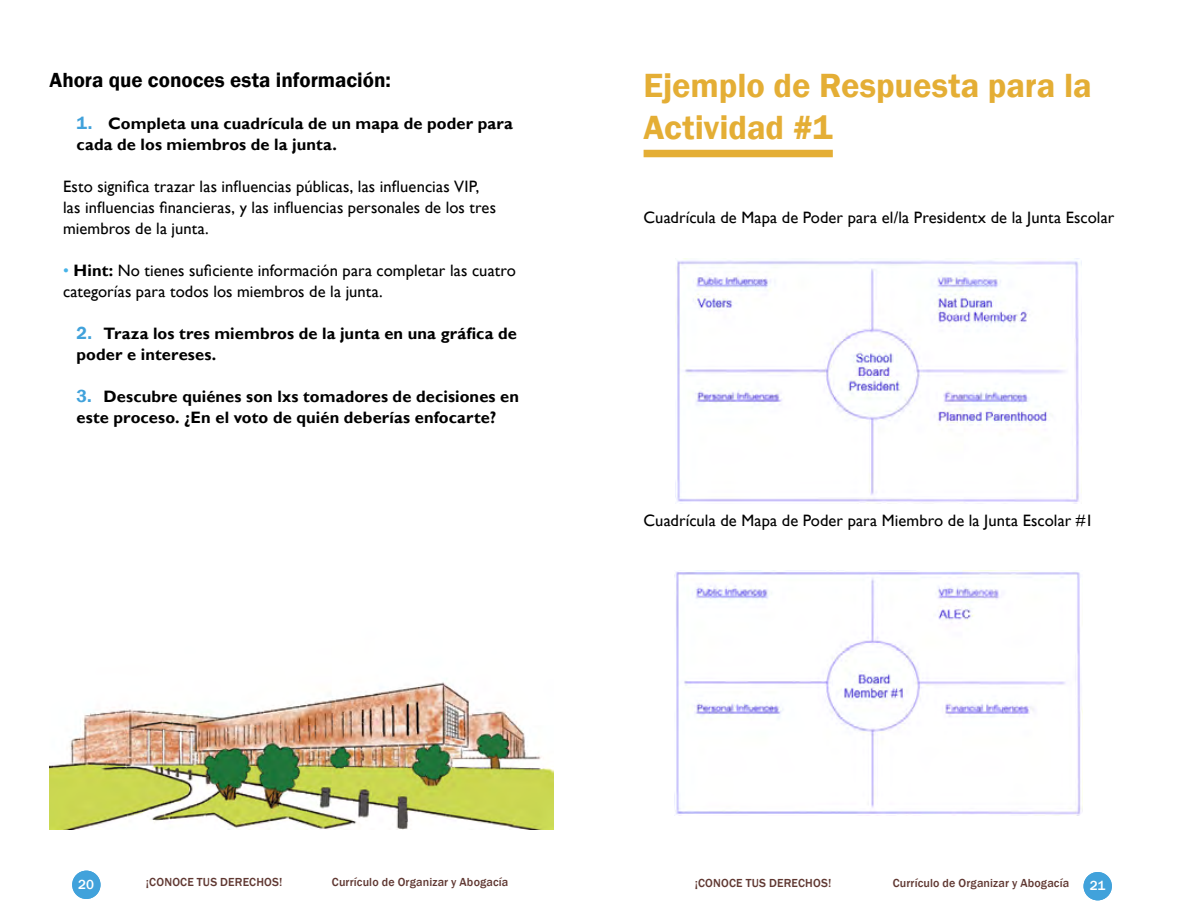
<style>
.page{position:relative;width:1188px;height:918px;background:#fff}
.page>*{position:absolute;margin:0;border:0;box-sizing:border-box;transform-origin:0 0}
.t1{font:600 34.5px/42px "Franklin Gothic";letter-spacing:-.005em;color:#e4ae35}
.t2{font:600 21px "Franklin Gothic";color:#000}
.t3{font:16.5px/21px "Gill Sans";letter-spacing:.005em;color:#000}
.t4{font:700 16.5px/21px "Gill Sans";letter-spacing:.005em;color:#000}
.t5{font:500 13.5px "Franklin Gothic";color:#fff}
.t6{font:500 12px "Franklin Gothic";letter-spacing:.015em;color:#603832}
.s1{font-family:"Franklin Gothic";font-weight:600;font-size:18px;color:#41a2db}
.s2{color:#47b3e8}
.s3{font-weight:700}
</style>
<div class="page">
<div style="left:1084px;top:872px;width:28px;height:28px;background:#41a2db;border-radius:50%"></div>
<div style="left:72px;top:871px;width:29px;height:28px;background:#41a2db;border-radius:50%"></div>
<div style="left:644px;top:150px;width:189px;height:7px;background:#e4ae35"></div>
<img style="left:676px;top:258px;width:406px;height:246px">
<img style="left:675px;top:570px;width:406px;height:246px">
<img style="left:50px;top:682px;width:504px;height:147px">
<p class="t2" style="left:50px;top:67px;width:343px">Ahora que conoces esta información:</p>
<p class="t4" style="left:77px;top:113px;width:438px"><span class="s1">1.</span> Completa una cuadrícula de un mapa de poder para cada de los miembros de la junta.</p>
<p class="t3" style="left:63px;top:176px;width:434px">Esto significa trazar las influencias públicas, las influencias VIP, las influencias financieras, y las influencias personales de los tres miembros de la junta.</p>
<p class="t3" style="left:63px;top:260px;width:454px"><span class="s2">•</span> <span class="s3">Hint:</span> No tienes suficiente información para completar las cuatro categorías para todos los miembros de la junta.</p>
<p class="t4" style="left:77px;top:323px;width:442px"><span class="s1">2.</span> Traza los tres miembros de la junta en una gráfica de poder e intereses.</p>
<p class="t4" style="left:77px;top:386px;width:444px"><span class="s1">3.</span> Descubre quiénes son lxs tomadores de decisiones en este proceso. ¿En el voto de quién deberías enfocarte?</p>
<h1 class="t1" style="left:644px;top:64px;width:450px">Ejemplo de Respuesta para la<br>Actividad #1</h1>
<p class="t3" style="left:644px;top:207px;width:472px">Cuadrícula de Mapa de Poder para el/la Presidentx de la Junta Escolar</p>
<p class="t3" style="left:644px;top:510px;width:451px">Cuadrícula de Mapa de Poder para Miembro de la Junta Escolar #1</p>
<p class="t5" style="left:78px;top:876px;width:17px">20</p>
<p class="t6" style="left:146px;top:874px;width:138px">¡CONOCE TUS DERECHOS!</p>
<p class="t6" style="left:332px;top:874px;width:178px">Currículo de Organizar y Abogacía</p>
<p class="t6" style="left:695px;top:875px;width:138px">¡CONOCE TUS DERECHOS!</p>
<p class="t6" style="left:893px;top:875px;width:178px">Currículo de Organizar y Abogacía</p>
<p class="t5" style="left:1090px;top:877px;width:17px">21</p>
</div>
